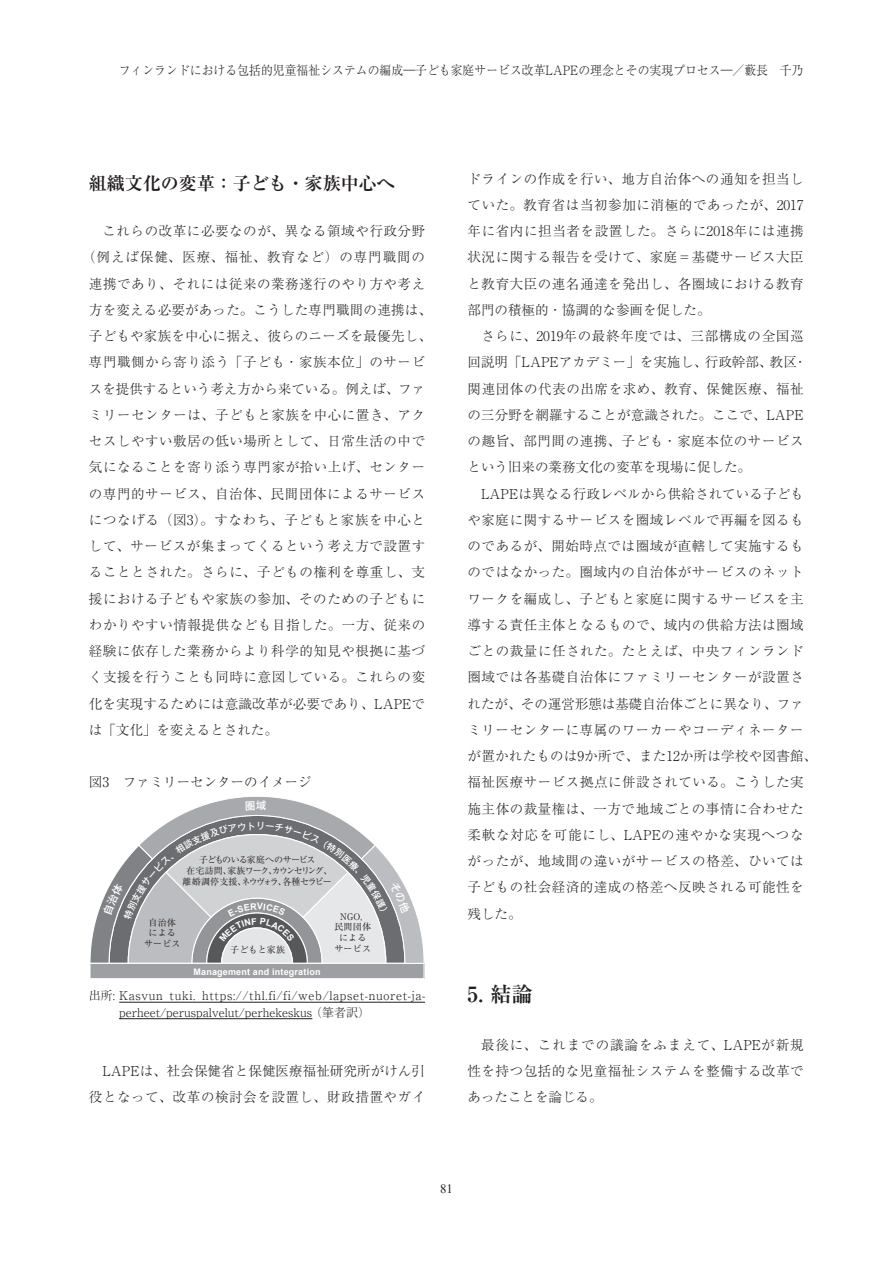
<style>
.page{position:relative;width:893px;height:1263px;background:#fff}
.page>*{position:absolute;margin:0;border:0;box-sizing:border-box;transform-origin:0 0}
.見出し-1_明朝14pt{font:700 21px "Ryumin Pro";color:#231f20}
.見出し-2_明朝12pt{font:700 18px "Ryumin Pro";color:#231f20}
.本文{font:300 13.5px/26.2px "Ryumin Pro";letter-spacing:.04em;color:#231f20;text-align:justify}
.本文-2{font:300 13.5px/26.2px "Ryumin Pro";letter-spacing:.005em;color:#231f20;text-align:right}
.本文-3{font:300 13.5px "Ryumin Pro";letter-spacing:.02em;color:#231f20}
.本文-4{font:300 13.5px "Ryumin Pro";color:#231f20}
.本文-5{font:300 13.5px "Ryumin Pro";letter-spacing:.07em;color:#231f20}
.図表タイトル{font:300 13.5px "Ryumin Pro";color:#231f20}
.t1{font:300 12.75px "Ryumin Pro";color:#231f20;scale:.93 1}
.t2{font:12.75px "Times New Roman";color:#231f20}
.表文字{font:300 12px/16.5px "Ryumin Pro";color:#231f20}
.t3{font:9px/10.8px "Ryumin Pr 6 N";letter-spacing:-.11em;color:#231f20;text-align:center}
.t4{font:9px/10.8px "Ryumin Pr 6 N";letter-spacing:.02em;color:#231f20;text-align:center}
.t5{font:700 9px "Arial";letter-spacing:.02em;color:#fff}
</style>
<div class="page">
<hr style="left:119px;top:1002px;width:306px;height:1px;background:#231f20">
<hr style="left:119px;top:1018px;width:193px;height:1px;background:#231f20">
<div style="left:90px;top:963px;width:334px;height:16px;background:#9d9fa2"></div>
<div style="left:89px;top:963px;width:336px;height:16px;border:1px solid #fff"></div>
<svg style="left:89px;top:796px;width:336px;height:168px"></svg>
<p class="t1" style="left:119px;top:60px;width:738px">フィンランドにおける包括的児童福祉システムの編成―子ども家庭サービス改革LAPEの理念とその実現プロセス―／藪長　千乃</p>
<p class="見出し-2_明朝12pt" style="left:89px;top:169px;width:308px">組織文化の変革：子ども・家族中心へ</p>
<p class="本文" style="left:102px;top:217px;width:324px">これらの改革に必要なのが、異なる領域や行政分野</p>
<p class="本文-5" style="left:82px;top:247px;width:344px">（例えば保健、医療、福祉、教育など）の専門職間の</p>
<p class="本文" style="left:89px;top:269px;width:338px">連携であり、それには従来の業務遂行のやり方や考え</p>
<p class="本文-3" style="left:89px;top:299px;width:344px">方を変える必要があった。こうした専門職間の連携は、</p>
<p class="本文-3" style="left:89px;top:325px;width:344px">子どもや家族を中心に据え、彼らのニーズを最優先し、</p>
<p class="本文" style="left:89px;top:348px;width:338px">専門職側から寄り添う「子ども・家族本位」のサービ</p>
<p class="本文-4" style="left:89px;top:378px;width:338px">スを提供するという考え方から来ている。例えば、ファ</p>
<p class="本文" style="left:89px;top:401px;width:338px">ミリーセンターは、子どもと家族を中心に置き、アク</p>
<p class="本文" style="left:89px;top:427px;width:338px">セスしやすい敷居の低い場所として、日常生活の中で</p>
<p class="本文" style="left:89px;top:453px;width:338px">気になることを寄り添う専門家が拾い上げ、センター</p>
<p class="本文" style="left:89px;top:479px;width:338px">の専門的サービス、自治体、民間団体によるサービス</p>
<p class="本文" style="left:89px;top:506px;width:338px">につなげる（図3）。すなわち、子どもと家族を中心と</p>
<p class="本文" style="left:89px;top:532px;width:338px">して、サービスが集まってくるという考え方で設置す</p>
<p class="本文" style="left:89px;top:558px;width:338px">ることとされた。さらに、子どもの権利を尊重し、支</p>
<p class="本文" style="left:89px;top:584px;width:338px">援における子どもや家族の参加、そのための子どもに</p>
<p class="本文" style="left:89px;top:611px;width:338px">わかりやすい情報提供なども目指した。一方、従来の</p>
<p class="本文" style="left:89px;top:637px;width:338px">経験に依存した業務からより科学的知見や根拠に基づ</p>
<p class="本文" style="left:89px;top:663px;width:338px">く支援を行うことも同時に意図している。これらの変</p>
<p class="本文-2" style="left:89px;top:689px;width:338px">化を実現するためには意識改革が必要であり、LAPEで</p>
<p class="本文-4" style="left:89px;top:719px;width:191px">は「文化」を変えるとされた。</p>
<p class="図表タイトル" style="left:89px;top:772px;width:224px">図3　ファミリーセンターのイメージ</p>
<p class="t3" style="left:183px;top:854px;width:151px">子どものいる家庭へのサービス<br>在宅訪問、家族ワーク、カウンセリング、離婚調停支援、ネウヴォラ、各種セラピー</p>
<p class="t4" style="left:334px;top:910px;width:38px">NGO,<br>民間団体による</p>
<p class="t4" style="left:144px;top:916px;width:38px">自治体によるサービス</p>
<p class="t4" style="left:230px;top:944px;width:56px">子どもと家族</p>
<p class="t4" style="left:334px;top:943px;width:38px">サービス</p>
<p class="t5" style="left:193px;top:965px;width:129px">Management and integration</p>
<p class="表文字" style="left:119px;top:987px;width:307px;text-indent:-30px">出所: Kasvun tuki. https://thl.fi/fi/web/lapset-nuoret-ja&shy;perheet/peruspalvelut/perhekeskus （筆者訳）</p>
<p class="本文-2" style="left:89px;top:1057px;width:338px">LAPEは、社会保健省と保健医療福祉研究所がけん引役となって、改革の検討会を設置し、財政措置やガイ</p>
<p class="本文" style="left:468px;top:164px;width:338px">ドラインの作成を行い、地方自治体への通知を担当していた。教育省は当初参加に消極的であったが、2017年に省内に担当者を設置した。さらに2018年には連携状況に関する報告を受けて、家庭＝基礎サービス大臣と教育大臣の連名通達を発出し、各圏域における教育部門の積極的・協調的な参画を促した。</p>
<p class="本文-2" style="left:468px;top:322px;width:341px;text-align:left;text-indent:14px">さらに、2019年の最終年度では、三部構成の全国巡回説明「LAPEアカデミー」を実施し、行政幹部、教区・関連団体の代表の出席を求め、教育、保健医療、福祉の三分野を網羅することが意識された。ここで、LAPEの趣旨、部門間の連携、子ども・家庭本位のサービスという旧来の業務文化の変革を現場に促した。</p>
<p class="本文" style="left:468px;top:479px;width:351px;text-align:left;text-indent:14px">LAPEは異なる行政レベルから供給されている子どもや家庭に関するサービスを圏域レベルで再編を図るものであるが、開始時点では圏域が直轄して実施するものではなかった。圏域内の自治体がサービスのネットワークを編成し、子どもと家庭に関するサービスを主導する責任主体となるもので、域内の供給方法は圏域ごとの裁量に任された。たとえば、中央フィンランド圏域では各基礎自治体にファミリーセンターが設置されたが、その運営形態は基礎自治体ごとに異なり、ファミリーセンターに専属のワーカーやコーディネーターが置かれたものは9か所で、また12か所は学校や図書館、福祉医療サービス拠点に併設されている。こうした実施主体の裁量権は、一方で地域ごとの事情に合わせた柔軟な対応を可能にし、LAPEの速やかな実現へつながったが、地域間の違いがサービスの格差、ひいては子どもの社会経済的達成の格差へ反映される可能性を残した。</p>
<p class="見出し-1_明朝14pt" style="left:468px;top:978px;width:66px">5. 結論</p>
<p class="本文" style="left:468px;top:1031px;width:338px;text-indent:14px">最後に、これまでの議論をふまえて、LAPEが新規性を持つ包括的な児童福祉システムを整備する改革であったことを論じる。</p>
<p class="t2" style="left:440px;top:1179px;width:14px">81</p>
</div>
